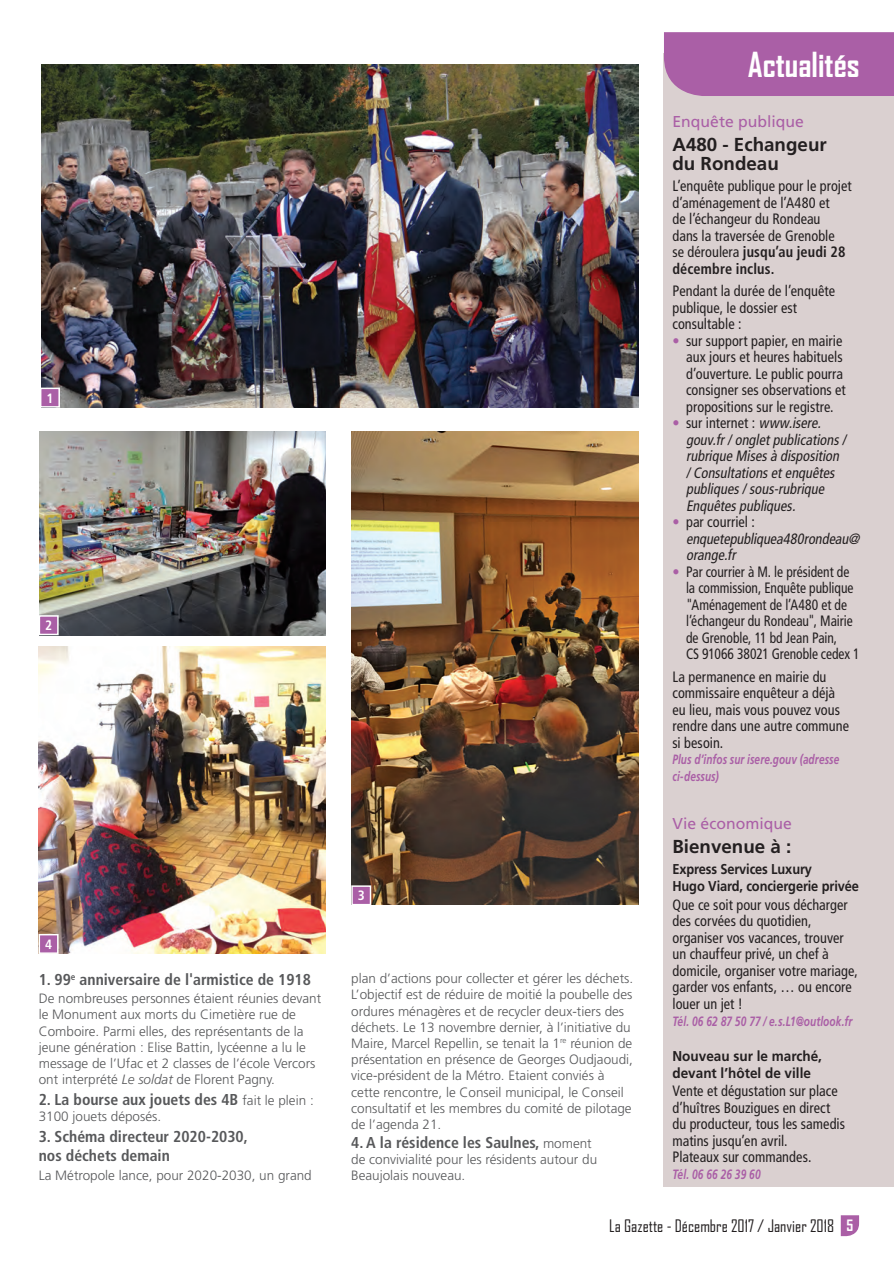
<style>
.page{position:relative;width:894px;height:1264px;background:#fff}
.page>*{position:absolute;margin:0;border:0;box-sizing:border-box;transform-origin:0 0}
.t1{font:700 33px "Agency FB";color:#fff}
.t2{font:700 18.75px/19.5px "Frutiger LT Std";color:#231f20}
.t3{font:16.5px "Agency FB";color:#231f20}
.t4{font:700 condensed 15.75px/18.9px "Frutiger LT Std";color:#57585a}
.t5{font:15.75px "Frutiger LT Std";color:#aa5fa6}
.t6{font:condensed 15px/16.5px "Frutiger LT Std";letter-spacing:.005em;color:#231f20;scale:.95 1}
.t7{font:italic condensed 15px/16.5px "Frutiger LT Std";color:#231f20;scale:.95 1}
.t8{font:condensed 15px/16.5px "Frutiger LT Std";letter-spacing:.005em;color:#231f20;scale:.9 1}
.t9{font:700 14.25px/17.1px "Frutiger LT Std";letter-spacing:-.01em;color:#231f20;scale:.9 1}
.t10{font:700 14.25px/17.1px "Frutiger LT Std";letter-spacing:-.01em;color:#231f20;scale:.95 1}
.t11{font:300 13.5px/16.2px "Frutiger LT Std";color:#57585a}
.t12{font:italic 700 13.5px "Frutiger LT Std";letter-spacing:.01em;color:#aa5fa6;scale:.75 1}
.t13{font:italic 700 13.5px/16.5px "Frutiger LT Std";letter-spacing:.01em;color:#aa5fa6;scale:.74 1}
.t14{font:700 condensed 13.5px "Frutiger LT Std";color:#fff}
.s1{font-style:italic}
.s2{font-weight:300;font-stretch:normal;font-size:13.5px}
.s3{font-weight:700}
.s4{color:#aa5fa6}
.s5{font-style:normal;color:#aa5fa6}
.s6{font-style:normal}
.s7{font-weight:700;font-size:15px;color:#fff}
</style>
<div class="page">
<div style="left:664px;top:53px;width:229px;height:1134px;background:#dad0d0"></div>
<div style="left:664px;top:32px;width:229px;height:64px;background:#aa5fa6"></div>
<svg style="left:840px;top:1215px;width:19px;height:20px"></svg>
<img style="left:351px;top:431px;width:287px;height:473px">
<svg style="left:351px;top:884px;width:21px;height:21px"></svg>
<img style="left:39px;top:432px;width:287px;height:203px">
<img style="left:39px;top:646px;width:287px;height:307px">
<svg style="left:39px;top:614px;width:20px;height:22px"></svg>
<svg style="left:38px;top:933px;width:21px;height:21px"></svg>
<img style="left:41px;top:64px;width:597px;height:343px">
<svg style="left:41px;top:387px;width:20px;height:21px"></svg>
<p class="t14" style="left:46px;top:390px;width:9px">1</p>
<p class="t14" style="left:45px;top:617px;width:9px">2</p>
<p class="t14" style="left:45px;top:936px;width:9px">4</p>
<p class="t4" style="left:39px;top:969px;width:274px">1. 99<sup>e</sup> anniversaire de l'armistice de 1918</p>
<p class="t11" style="left:39px;top:990px;width:284px">De nombreuses personnes étaient réunies devant le Monument aux morts du Cimetière rue de Comboire. Parmi elles, des représentants de la jeune génération : Elise Battin, lycéenne a lu le message de l’Ufac et 2 classes de l’école Vercors ont interprété <span class="s1">Le soldat</span> de Florent Pagny.</p>
<p class="t4" style="left:39px;top:1090px;width:276px">2. La bourse aux jouets des 4B <span class="s2">fait le plein :</span></p>
<p class="t11" style="left:39px;top:1108px;width:124px">3100 jouets déposés.</p>
<p class="t4" style="left:39px;top:1127px;width:210px">3. Schéma directeur 2020-2030, nos déchets demain</p>
<p class="t11" style="left:39px;top:1166px;width:274px">La Métropole lance, pour 2020-2030, un grand</p>
<h1 class="t1" style="left:747px;top:44px;width:113px">Actualités</h1>
<p class="t14" style="left:358px;top:887px;width:9px">3</p>
<p class="t11" style="left:351px;top:970px;width:283px">plan d’actions pour collecter et gérer les déchets.<br>L’objectif est de réduire de moitié la poubelle des ordures ménagères et de recycler deux-tiers des déchets. Le 13 novembre dernier, à l’initiative du Maire, Marcel Repellin, se tenait la 1<sup>re</sup> réunion de présentation en présence de Georges Oudjaoudi, vice-président de la Métro. Etaient conviés à cette rencontre, le Conseil municipal, le Conseil consultatif et les membres du comité de pilotage de l’agenda 21.</p>
<p class="t4" style="left:351px;top:1132px;width:242px">4. A la résidence les Saulnes, <span class="s2">moment</span></p>
<p class="t11" style="left:351px;top:1151px;width:247px">de convivialité pour les résidents autour du<br>Beaujolais nouveau.</p>
<p class="t5" style="left:672px;top:112px;width:133px">Enquête publique</p>
<h2 class="t2" style="left:672px;top:134px;width:156px">A480 - Echangeur du Rondeau</h2>
<p class="t6" style="left:672px;top:178px;width:190px">L’enquête publique pour le projet d’aménagement de l’A480 et<br>de l’échangeur du Rondeau<br>dans la traversée de Grenoble<br>se déroulera <span class="s3">jusqu’au jeudi 28 décembre inclus.</span></p>
<p class="t6" style="left:672px;top:283px;width:173px">Pendant la durée de l’enquête publique, le dossier est consultable :</p>
<p class="t6" style="left:686px;top:332px;width:170px;text-indent:-14px"><span class="s4">•</span> sur support papier, en mairie aux jours et heures habituels d’ouverture. Le public pourra consigner ses observations et propositions sur le registre.</p>
<p class="t7" style="left:686px;top:415px;width:173px;text-indent:-14px"><span class="s5">•</span> <span class="s6">sur internet :</span> www.isere. gouv.fr/ongletpublications/ rubrique Misesà disposition /Consultationsetenquêtes publiques/sous-rubrique<br>Enquêtespubliques.</p>
<p class="t7" style="left:686px;top:514px;width:187px;text-indent:-14px"><span class="s5">•</span> <span class="s6">par courriel : </span>enquetepubliquea480rondeau@ orange.fr</p>
<p class="t8" style="left:686px;top:563px;width:194px;text-indent:-14px"><span class="s4">•</span> Par courrier à M. le président de la commission, Enquête publique "Aménagement de l’A480 et de l’échangeur du Rondeau", Mairie de Grenoble, 11 bd Jean Pain,<br>CS 91066 38021 Grenoble cedex 1</p>
<p class="t6" style="left:672px;top:668px;width:187px">La permanence en mairie du commissaire enquêteur a déjà eu lieu, mais vous pouvez vous rendre dans une autre commune si besoin.</p>
<p class="t13" style="left:672px;top:751px;width:227px">Plus d’infos sur isere.gouv (adresse ci-dessus)</p>
<p class="t5" style="left:672px;top:814px;width:121px">Vie économique</p>
<h2 class="t2" style="left:672px;top:836px;width:120px">Bienvenue à :</h2>
<p class="t9" style="left:672px;top:860px;width:209px">Express Services Luxury<br>Hugo Viard, conciergerie privée</p>
<p class="t6" style="left:672px;top:896px;width:197px">Que ce soit pour vous décharger des corvées du quotidien, organiser vos vacances, trouver un chauffeur privé, un chef à domicile, organiser votre mariage, garder vos enfants, … ou encore louer un jet !</p>
<p class="t12" style="left:672px;top:1012px;width:241px">Tél. 06 62 87 50 77 / e.s.L1@outlook.fr</p>
<p class="t10" style="left:672px;top:1046px;width:159px">Nouveau sur le marché, devant l’hôtel de ville</p>
<p class="t6" style="left:672px;top:1082px;width:183px">Vente et dégustation sur place d’huîtres Bouzigues en direct du producteur, tous les samedis matins jusqu’en avril.<br>Plateaux sur commandes.</p>
<p class="t12" style="left:672px;top:1165px;width:119px">Tél. 06 66 26 39 60</p>
<p class="t3" style="left:609px;top:1215px;width:246px">La Gazette - Décembre 2017 / Janvier 2018 <span class="s7">5</span></p>
</div>
